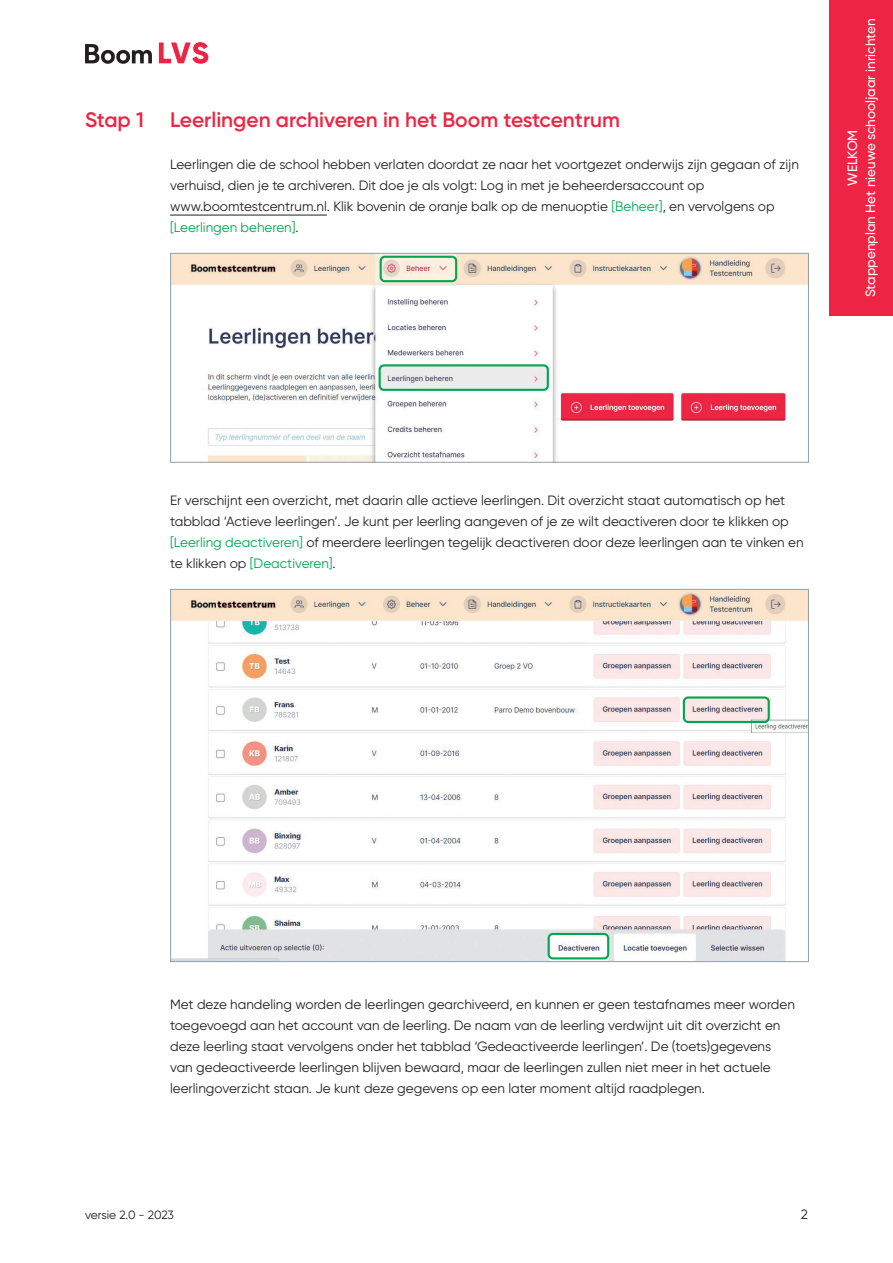
<style>
.page{position:relative;width:893px;height:1263px;background:#fff}
.page>*{position:absolute;margin:0;border:0;box-sizing:border-box;transform-origin:0 0}
.t1{font:600 21px "Gilroy";color:#ed2443}
.t2{font:13.5px/21px "Gilroy";color:#231f20}
.t3{font:500 13.5px/18px "Gilroy";color:#fff;text-align:center}
.t4{font:12px "Gilroy";letter-spacing:-.01em;color:#231f20}
.s1{color:#00a54f}
</style>
<div class="page">
<hr style="left:170px;top:215px;width:157px;height:1px;background:#231f20">
<img style="left:172px;top:255px;width:635px;height:206px">
<div style="left:170px;top:253px;width:639px;height:210px;border:1px solid #98a2ad"></div>
<div style="left:379px;top:364px;width:170px;height:27px;border:2px solid #00a54f;border-radius:4px"></div>
<div style="left:380px;top:256px;width:77px;height:26px;border:2px solid #00a54f;border-radius:4px"></div>
<img style="left:172px;top:591px;width:635px;height:369px">
<div style="left:548px;top:933px;width:61px;height:26px;border:2px solid #00a54f;border-radius:4px"></div>
<div style="left:683px;top:696px;width:87px;height:27px;border:2px solid #00a54f;border-radius:4px"></div>
<div style="left:829px;top:0;width:64px;height:316px;background:#ed2443"></div>
<svg style="left:85px;top:44px;width:67px;height:20px"></svg>
<svg style="left:159px;top:42px;width:49px;height:22px"></svg>
<h1 class="t1" style="left:85px;top:106px;width:536px">Stap 1 Leerlingen archiveren in het Boom testcentrum</h1>
<p class="t2" style="left:170px;top:153px;width:630px">Leerlingen die de school hebben verlaten doordat ze naar het voortgezet onderwijs zijn gegaan of zijn verhuisd, dien je te archiveren. Dit doe je als volgt: Log in met je beheerdersaccount op www.boomtestcentrum.nl. Klik bovenin de oranje balk op de menuoptie <span class="s1">[Beheer]</span>, en vervolgens op <span class="s1">[Leerlingen beheren]</span>.</p>
<p class="t3" style="left:843px;top:297px;width:280px;rotate:-90deg">WELKOM<br>Stappenplan Het nieuwe schooljaar inrichten</p>
<p class="t2" style="left:170px;top:489px;width:635px">Er verschijnt een overzicht, met daarin alle actieve leerlingen. Dit overzicht staat automatisch op het tabblad ‘Actieve leerlingen’. Je kunt per leerling aangeven of je ze wilt deactiveren door te klikken op <span class="s1">[Leerling deactiveren]</span> of meerdere leerlingen tegelijk deactiveren door deze leerlingen aan te vinken en te klikken op <span class="s1">[Deactiveren]</span>.</p>
<p class="t2" style="left:170px;top:993px;width:626px">Met deze handeling worden de leerlingen gearchiveerd, en kunnen er geen testafnames meer worden toegevoegd aan het account van de leerling. De naam van de leerling verdwijnt uit dit overzicht en deze leerling staat vervolgens onder het tabblad ‘Gedeactiveerde leerlingen’. De (toets)gegevens van gedeactiveerde leerlingen blijven bewaard, maar de leerlingen zullen niet meer in het actuele leerlingoverzicht staan. Je kunt deze gegevens op een later moment altijd raadplegen.</p>
<p class="t4" style="left:85px;top:1207px;width:90px">versie 2.0 - 2023</p>
<p class="t2" style="left:801px;top:1203px;width:9px">2</p>
</div>
